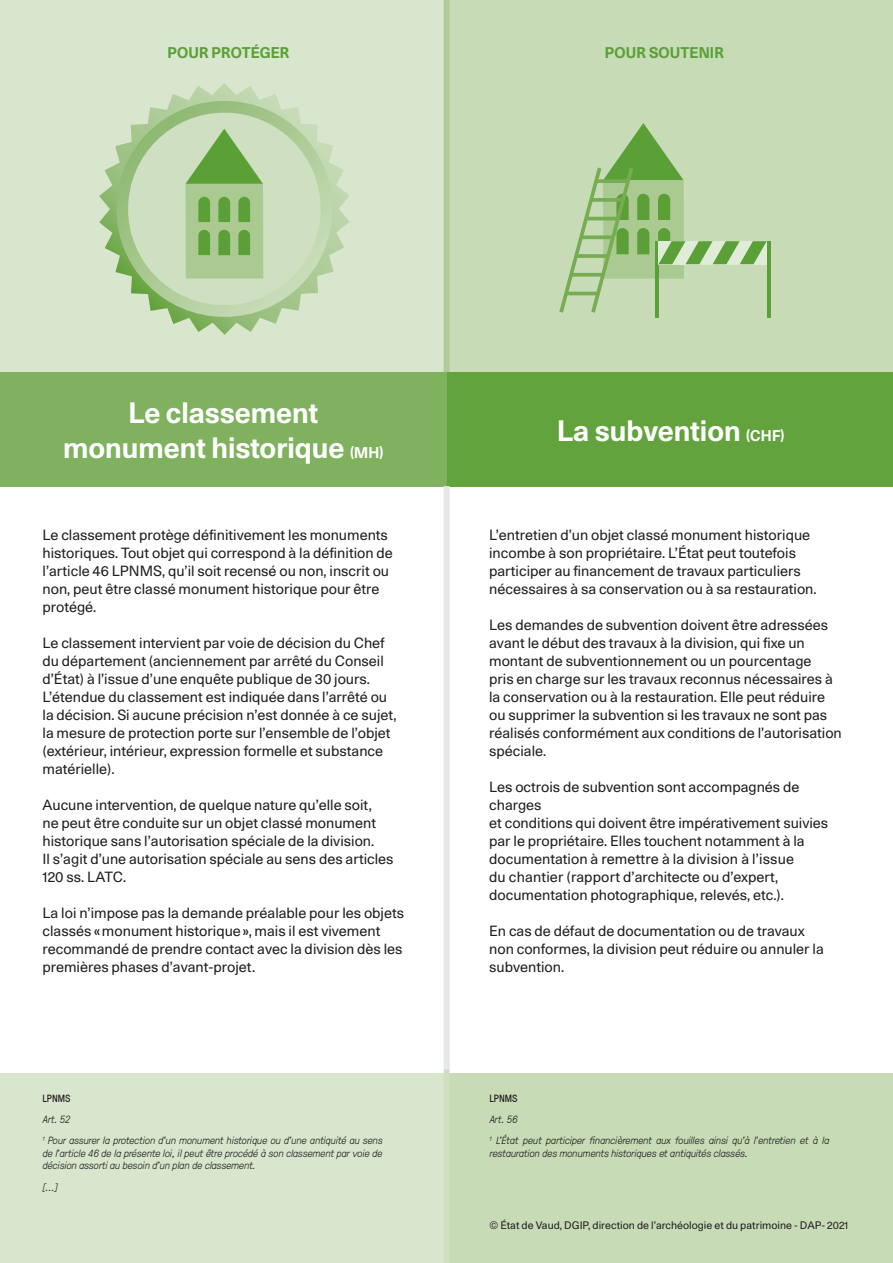
<style>
.page{position:relative;width:893px;height:1263px;background:#fff}
.page>*{position:absolute;margin:0;border:0;box-sizing:border-box;transform-origin:0 0}
.t1{font:700 28.5px/34.5px "Unica 77 LL";color:#fff;text-align:center}
.t2{font:700 15px "Unica 77 LL";letter-spacing:.01em;color:#5b9f37}
.t3{font:14.25px/18px "Unica 77 LL";color:#231f20}
.t4{font:italic 300 10.5px/21.1px "GT Pressura";color:#231f20}
.t5{font:10.5px "Unica 77 LL";color:#231f20}
.t6{font:10.5px "GT Pressura";color:#231f20}
.s1{font-size:15px}
</style>
<div class="page">
<div style="left:0;top:1073px;width:446px;height:190px;background:#d7e6cd"></div>
<div style="left:447px;top:1073px;width:446px;height:190px;background:#c6dbb6"></div>
<div style="left:447px;top:0;width:446px;height:372px;background:#c6dbb6"></div>
<div style="left:0;top:0;width:447px;height:372px;background:#d7e6cd"></div>
<div style="left:447px;top:372px;width:446px;height:114px;background:#63a33d"></div>
<div style="left:0;top:372px;width:447px;height:114px;background:#80b15f"></div>
<div style="left:444px;top:0;width:6px;height:372px;background:#afcc98"></div>
<svg style="left:99px;top:83px;width:251px;height:252px"></svg>
<svg style="left:111px;top:101px;width:227px;height:221px"></svg>
<svg style="left:123px;top:108px;width:203px;height:202px"></svg>
<hr style="left:655px;top:241px;width:3px;height:77px;background:#5b9f37">
<hr style="left:767px;top:241px;width:3px;height:77px;background:#5b9f37">
<svg style="left:559px;top:123px;width:208px;height:194px"></svg>
<div style="left:444px;top:486px;width:6px;height:583px;background:#e6e7e9"></div>
<div style="left:444px;top:1069px;width:6px;height:194px;background:#cfe0c2"></div>
<p class="t2" style="left:167px;top:41px;width:124px">POUR PROTÉGER</p>
<p class="t2" style="left:605px;top:41px;width:120px">POUR SOUTENIR</p>
<h1 class="t1" style="left:63px;top:394px;width:322px">Le classement monument historique <span class="s1">(MH)</span></h1>
<p class="t3" style="left:43px;top:525px;width:352px">Le classement protège définitivement les monuments historiques. Tout objet qui correspond à la définition de l’article 46 LPNMS, qu’il soit recensé ou non, inscrit ou non, peut être classé monument historique pour être protégé.</p>
<p class="t3" style="left:43px;top:633px;width:356px">Le classement intervient par voie de décision du Chef du département (anciennement par arrêté du Conseil d’État) à l’issue d’une enquête publique de 30 jours.<br>L’étendue du classement est indiquée dans l’arrêté ou la décision. Si aucune précision n’est donnée à ce sujet, la mesure de protection porte sur l’ensemble de l’objet (extérieur, intérieur, expression formelle et substance matérielle).</p>
<p class="t3" style="left:43px;top:795px;width:353px">Aucune intervention, de quelque nature qu’elle soit,<br>ne peut être conduite sur un objet classé monument historique sans l’autorisation spéciale de la division.<br>Il s’agit d’une autorisation spéciale au sens des articles 120 ss. LATC.</p>
<p class="t3" style="left:43px;top:903px;width:363px">La loi n’impose pas la demande préalable pour les objets classés «monument historique», mais il est vivement recommandé de prendre contact avec la division dès les premières phases d’avant-projet.</p>
<p class="t6" style="left:43px;top:1091px;width:30px">LPNMS</p>
<p class="t4" style="left:43px;top:1108px;width:341px">Art. 52<br><sup>1</sup> Pour assurer la protection d’un monument historique ou d’une antiquité au sens</p>
<p class="t4" style="left:43px;top:1146px;width:341px;line-height:12.6px">de l’article 46 de la présente loi, il peut être procédé à son classement par voie de décision assorti au besoin d’un plan de classement.</p>
<p class="t4" style="left:43px;top:1176px;width:17px">[...]</p>
<h1 class="t1" style="left:557px;top:412px;width:229px">La subvention <span class="s1">(CHF)</span></h1>
<p class="t3" style="left:489px;top:525px;width:329px">L’entretien d’un objet classé monument historique incombe à son propriétaire. L’État peut toutefois participer au financement de travaux particuliers nécessaires à sa conservation ou à sa restauration.</p>
<p class="t3" style="left:489px;top:615px;width:354px">Les demandes de subvention doivent être adressées avant le début des travaux à la division, qui fixe un montant de subventionnement ou un pourcentage<br>pris en charge sur les travaux reconnus nécessaires à la conservation ou à la restauration. Elle peut réduire ou supprimer la subvention si les travaux ne sont pas réalisés conformément aux conditions de l’autorisation spéciale.</p>
<p class="t3" style="left:489px;top:777px;width:341px">Les octrois de subvention sont accompagnés de charges<br>et conditions qui doivent être impérativement suivies par le propriétaire. Elles touchent notamment à la documentation à remettre à la division à l’issue<br>du chantier (rapport d’architecte ou d’expert, documentation photographique, relevés, etc.).</p>
<p class="t3" style="left:489px;top:921px;width:336px">En cas de défaut de documentation ou de travaux non conformes, la division peut réduire ou annuler la subvention.</p>
<p class="t6" style="left:489px;top:1091px;width:30px">LPNMS</p>
<p class="t4" style="left:489px;top:1108px;width:341px">Art. 56<br><sup>1</sup> L’État peut participer financièrement aux fouilles ainsi qu’à l’entretien et à la</p>
<p class="t4" style="left:489px;top:1142px;width:260px">restauration des monuments historiques et antiquités classés.</p>
<p class="t5" style="left:489px;top:1218px;width:360px">© État de Vaud, DGIP, direction de l’archéologie et du patrimoine - DAP- 2021</p>
</div>
